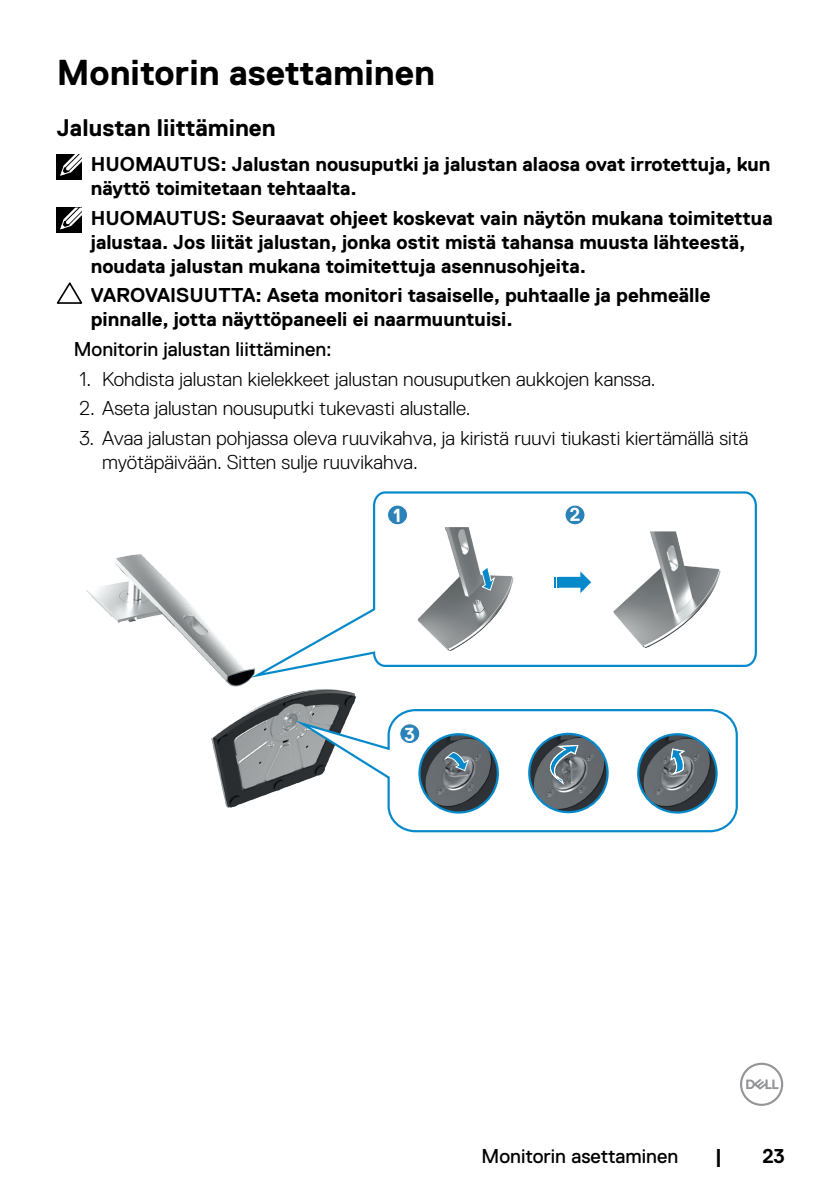
<style>
.page{position:relative;width:840px;height:1191px;background:#fff}
.page>*{position:absolute;margin:0;border:0;box-sizing:border-box;transform-origin:0 0}
.t1{font:700 36px "Dell Replica";color:#000}
.t2{font:700 24px "Dell Replica";color:#000}
.t3{font:700 20px/24px "Dell Replica";color:#000}
.t4{font:300 20px/24px "Dell Replica";color:#000}
.t5{font:20px "Dell Replica";color:#000}
</style>
<div class="page">
<svg style="left:740px;top:1062px;width:42px;height:44px"></svg>
<div style="left:57px;top:154px;width:25px;height:25px;background:#000"></div>
<svg style="left:60px;top:154px;width:22px;height:22px"></svg>
<div style="left:57px;top:208px;width:25px;height:25px;background:#000"></div>
<svg style="left:59px;top:207px;width:23px;height:23px"></svg>
<svg style="left:57px;top:282px;width:25px;height:22px"></svg>
<img style="left:86px;top:554px;width:270px;height:254px">
<svg style="left:288px;top:708px;width:450px;height:125px"></svg>
<svg style="left:244px;top:491px;width:513px;height:189px"></svg>
<svg style="left:399px;top:724px;width:20px;height:19px"></svg>
<div style="left:399px;top:723px;width:20px;height:20px;border:1px solid #fff;border-radius:50%"></div>
<div style="left:387px;top:505px;width:20px;height:20px;background:#2a82b8;border-radius:50%"></div>
<div style="left:387px;top:505px;width:20px;height:20px;border:1px solid #fff;border-radius:50%"></div>
<svg style="left:564px;top:505px;width:20px;height:20px"></svg>
<div style="left:564px;top:505px;width:20px;height:20px;border:1px solid #fff;border-radius:50%"></div>
<img style="left:638px;top:734px;width:78px;height:78px;border-radius:39px">
<img style="left:419px;top:734px;width:78px;height:78px;border-radius:39px">
<img style="left:529px;top:734px;width:78px;height:78px;border-radius:39px">
<svg style="left:444px;top:752px;width:25px;height:19px"></svg>
<div style="left:528px;top:733px;width:80px;height:80px;border:2px solid #0689ca;border-radius:50%"></div>
<svg style="left:540px;top:744px;width:38px;height:42px;background:#697a85"></svg>
<div style="left:636px;top:733px;width:81px;height:80px;border:2px solid #0689ca;border-radius:50%"></div>
<svg style="left:669px;top:748px;width:17px;height:28px"></svg>
<div style="left:418px;top:733px;width:80px;height:80px;border:2px solid #0689ca;border-radius:50%"></div>
<img style="left:390px;top:527px;width:133px;height:132px">
<svg style="left:480px;top:565px;width:15px;height:26px"></svg>
<img style="left:607px;top:531px;width:116px;height:124px">
<svg style="left:405px;top:727px;width:9px;height:14px"></svg>
<svg style="left:570px;top:507px;width:9px;height:14px"></svg>
<h1 class="t1" style="left:57px;top:52px;width:379px">Monitorin asettaminen</h1>
<p class="t2" style="left:57px;top:114px;width:220px">Jalustan liittäminen</p>
<p class="t3" style="left:91px;top:152px;width:680px">HUOMAUTUS: Jalustan nousuputki ja jalustan alaosa ovat irrotettuja, kun näyttö toimitetaan tehtaalta.</p>
<p class="t3" style="left:91px;top:206px;width:683px">HUOMAUTUS: Seuraavat ohjeet koskevat vain näytön mukana toimitettua jalustaa. Jos liität jalustan, jonka ostit mistä tahansa muusta lähteestä, noudata jalustan mukana toimitettuja asennusohjeita.</p>
<p class="t3" style="left:91px;top:283px;width:620px">VAROVAISUUTTA: Aseta monitori tasaiselle, puhtaalle ja pehmeälle pinnalle, jotta näyttöpaneeli ei naarmuuntuisi.</p>
<p class="t5" style="left:74px;top:338px;width:259px">Monitorin jalustan liittäminen:</p>
<p class="t4" style="left:79px;top:367px;width:577px">1. Kohdista jalustan kielekkeet jalustan nousuputken aukkojen kanssa.</p>
<p class="t4" style="left:79px;top:396px;width:392px">2. Aseta jalustan nousuputki tukevasti alustalle.</p>
<p class="t4" style="left:102px;top:426px;width:647px;text-indent:-23px">3. Avaa jalustan pohjassa oleva ruuvikahva, ja kiristä ruuvi tiukasti kiertämällä sitä myötäpäivään. Sitten sulje ruuvikahva.</p>
<p class="t5" style="left:481px;top:1144px;width:198px">Monitorin asettaminen</p>
<p class="t3" style="left:714px;top:1143px;width:9px">|</p>
<p class="t3" style="left:762px;top:1143px;width:24px">23</p>
</div>
